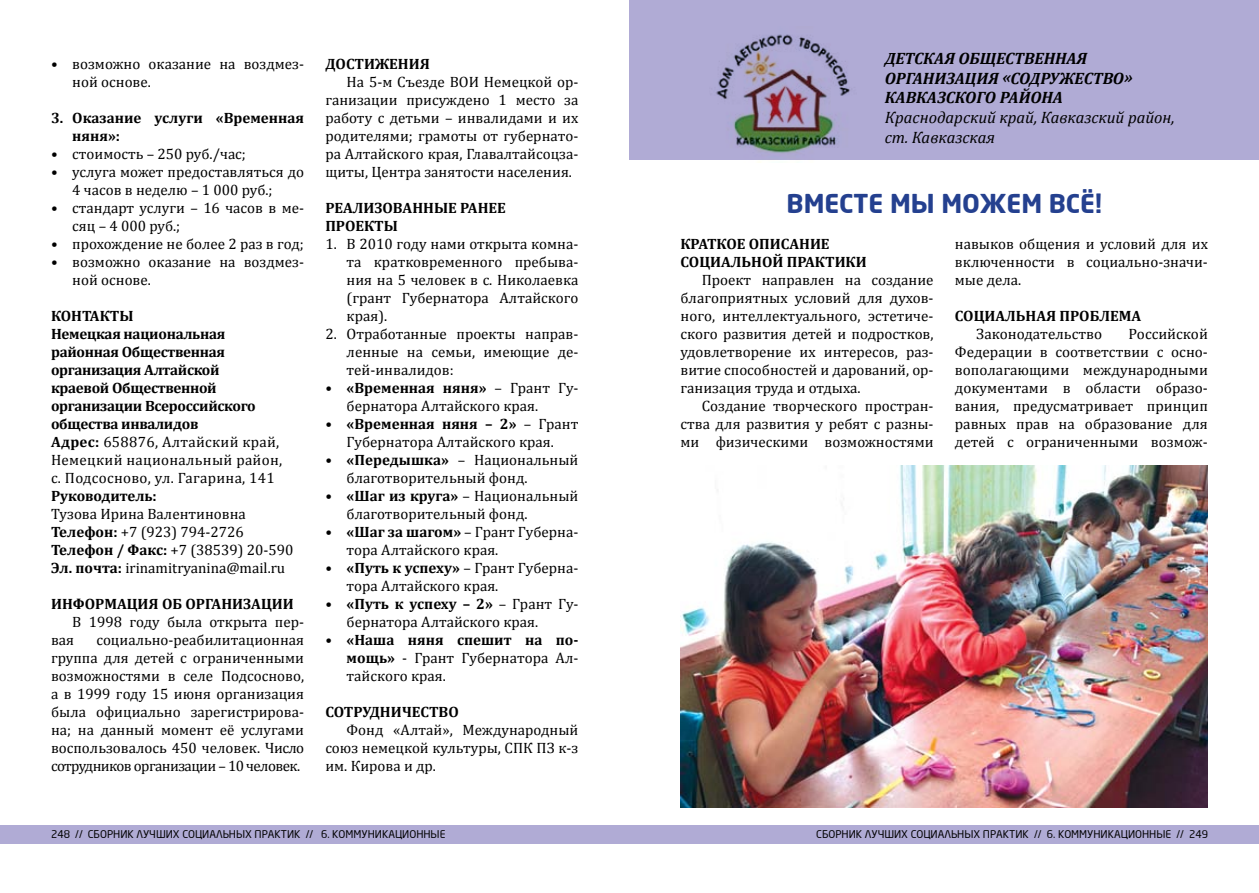
<style>
.page{position:relative;width:1259px;height:893px;background:#fff}
.page>*{position:absolute;margin:0;border:0;box-sizing:border-box;transform-origin:0 0}
.t1{font:700 25.5px "Neo Sans Pro";color:#24408f}
.t2{font:italic 700 16.5px/19.8px "Cambria";color:#000}
.t3{font:italic 16.5px/19.8px "Cambria";color:#000}
.t4{font:15px/18px "Cambria";color:#000}
.t5{font:700 15px/18px "Cambria";letter-spacing:-.02em;color:#000}
.t6{font:700 15px/18px "Cambria";color:#000}
.t7{font:10.5px "Neo Sans Pro";color:#000}
.s1{font-weight:400}
.s2{font-weight:700}
</style>
<div class="page">
<div style="left:0;top:825px;width:629px;height:18px;background:#b0abd5"></div>
<div style="left:629px;top:825px;width:630px;height:18px;background:#b0abd5"></div>
<img style="left:680px;top:465px;width:528px;height:342px">
<div style="left:629px;top:0;width:630px;height:159px;background:#b0abd5"></div>
<img style="left:709px;top:34px;width:150px;height:126px">
<p class="t4" style="left:72px;top:55px;width:233px;text-indent:-21px">• возможно оказание на воздмез&shy;ной основе.</p>
<p class="t6" style="left:72px;top:108px;width:233px;text-indent:-21px">3. Оказание услуги «Временная няня»:</p>
<p class="t4" style="left:51px;top:145px;width:196px">• стоимость – 250 руб./час;</p>
<p class="t4" style="left:72px;top:163px;width:233px;text-indent:-21px">• услуга может предоставляться до<br>4 часов в неделю – 1 000 руб.;</p>
<p class="t4" style="left:72px;top:199px;width:233px;text-indent:-21px">• стандарт услуги – 16 часов в ме&shy;сяц – 4 000 руб.;</p>
<p class="t4" style="left:51px;top:235px;width:254px">• прохождение не более 2 раз в год;</p>
<p class="t4" style="left:72px;top:253px;width:233px;text-indent:-21px">• возможно оказание на воздмез&shy;ной основе.</p>
<p class="t5" style="left:51px;top:306px;width:233px">Контакты<br>Немецкая национальная районная Общественная организация Алтайской<br>краевой Общественной организации Всероссийского общества инвалидов<br>Адрес: <span class="s1">658876, Алтайский край,<br>Немецкий национальный район, с. Подсосново, ул. Гагарина, 141</span></p>
<p class="t6" style="left:51px;top:486px;width:107px">Руководитель:</p>
<p class="t4" style="left:51px;top:505px;width:244px">Тузова Ирина Валентиновна<br><span class="s2">Телефон:</span> +7 (923) 794-2726<br><span class="s2">Телефон / Факс:</span> +7 (38539) 20-590<br><span class="s2">Эл. почта:</span> irinamitryanina@mail.ru</p>
<p class="t6" style="left:51px;top:594px;width:244px">Информация об организации</p>
<p class="t4" style="left:51px;top:613px;width:254px;text-indent:21px">В 1998 году была открыта пер&shy;вая</p>
<p class="t4" style="left:51px;top:631px;width:255px;text-align:justify;text-indent:45px">социально-реабилитационная группа для детей с ограниченными возможностями в селе Подсосново, а в 1999 году 15 июня организация была официально зарегистрирова&shy;на; на данный момент её услугами воспользовалось 450 человек. Число сотрудников организации – 10 человек.</p>
<p class="t6" style="left:325px;top:54px;width:106px">Достижения</p>
<p class="t4" style="left:325px;top:73px;width:255px;text-align:justify;text-indent:21px">На 5-м Съезде ВОИ Немецкой ор&shy;ганизации присуждено 1 место за работу с детьми – инвалидами и их родителями; грамоты от губернато&shy;ра Алтайского края, Главалтайсоцза&shy;щиты, Центра занятости населения.</p>
<p class="t6" style="left:325px;top:198px;width:182px">Реализованные ранее проекты</p>
<p class="t4" style="left:347px;top:235px;width:233px;text-align:justify;text-indent:-21px">1. В 2010 году нами открыта комна&shy;та кратковременного пребыва&shy;ния на 5 человек в с. Николаевка (грант Губернатора Алтайского края).</p>
<p class="t4" style="left:347px;top:325px;width:233px;text-align:justify;text-indent:-21px">2. Отработанные проекты направ&shy;ленные на семьи, имеющие де&shy;тей-инвалидов:</p>
<p class="t4" style="left:347px;top:379px;width:233px;text-indent:-21px"><span class="s2">• «Временная няня»</span> – Грант Гу&shy;бернатора Алтайского края.</p>
<p class="t4" style="left:325px;top:415px;width:254px;text-align:center"><span class="s2">• «Временная няня – 2»</span> – Грант<br>Губернатора Алтайского края.</p>
<p class="t4" style="left:347px;top:451px;width:233px;text-indent:-21px"><span class="s2">• «Передышка»</span> – Национальный благотворительный фонд.</p>
<p class="t4" style="left:347px;top:487px;width:233px;text-indent:-21px"><span class="s2">• «Шаг из круга»</span> – Национальный благотворительный фонд.</p>
<p class="t4" style="left:347px;top:523px;width:233px;text-indent:-21px"><span class="s2">• «Шаг за шагом»</span> – Грант Губерна&shy;тора Алтайского края.</p>
<p class="t4" style="left:347px;top:559px;width:233px;text-indent:-21px"><span class="s2">• «Путь к успеху»</span> – Грант Губерна&shy;тора Алтайского края.</p>
<p class="t4" style="left:347px;top:595px;width:233px;text-indent:-21px"><span class="s2">• «Путь к успеху – 2»</span> – Грант Гу&shy;бернатора Алтайского края.</p>
<p class="t4" style="left:347px;top:631px;width:233px;text-align:justify;text-indent:-21px"><span class="s2">• «Наша няня спешит на по&shy;мощь»</span> - Грант Губернатора Ал&shy;тайского края.</p>
<p class="t6" style="left:325px;top:702px;width:135px">Сотрудничество</p>
<p class="t4" style="left:325px;top:721px;width:254px;text-align:justify;text-indent:21px">Фонд «Алтай», Международный союз немецкой культуры, СПК ПЗ к-з им. Кирова и др.</p>
<p class="t2" style="left:884px;top:48px;width:249px">Детская общественная организация «Содружество »<br>Кав</p>
<p class="t2" style="left:916px;top:87px;width:148px">казского района</p>
<p class="t3" style="left:884px;top:107px;width:292px">Краснодарский край, Кавказский район, ст. Кавказская</p>
<h1 class="t1" style="left:786px;top:187px;width:17px">ВМЕСТЕ</h1>
<h1 class="t1" style="left:890px;top:187px;width:72px">МЫ МОЖЕМ</h1>
<h1 class="t1" style="left:1049px;top:187px;width:55px">ВСЁ!</h1>
<p class="t6" style="left:680px;top:234px;width:188px">Краткое описание социальной практики</p>
<p class="t4" style="left:680px;top:271px;width:255px;text-align:justify;text-indent:21px">Проект направлен на создание благоприятных условий для духов&shy;ного, интеллектуального, эстетиче&shy;ского развития детей и подростков, удовлетворение их интересов, раз&shy;витие способностей и дарований, ор&shy;ганизация труда и отдыха.</p>
<p class="t4" style="left:680px;top:397px;width:255px;text-align:justify;text-indent:21px">Создание творческого простран&shy;ства для развития у ребят с разны&shy;ми физическими возможностями</p>
<p class="t4" style="left:955px;top:235px;width:255px;text-align:justify">навыков общения и условий для их включенности в социально-значи&shy;мые дела.</p>
<p class="t6" style="left:955px;top:306px;width:188px">социальная проблема</p>
<p class="t4" style="left:976px;top:325px;width:127px">Законодательство</p>
<p class="t4" style="left:955px;top:325px;width:255px;text-align:justify;text-indent:174px">Российской Федерации в соответствии с осно&shy;вополагающими международными документами в области образо&shy;вания, предусматривает принцип равных прав на образование для детей с ограниченными возмож-</p>
<p class="t7" style="left:51px;top:828px;width:51px">248 // Сборник</p>
<p class="t7" style="left:136px;top:828px;width:9px">лучших</p>
<p class="t7" style="left:182px;top:828px;width:8px">социальных</p>
<p class="t7" style="left:254px;top:828px;width:8px">практик</p>
<p class="t7" style="left:306px;top:828px;width:35px">// 6. коммуникационные</p>
<p class="t7" style="left:816px;top:828px;width:14px">Сборник</p>
<p class="t7" style="left:865px;top:828px;width:9px">лучших</p>
<p class="t7" style="left:910px;top:828px;width:8px">социальных</p>
<p class="t7" style="left:983px;top:828px;width:8px">практик</p>
<p class="t7" style="left:1034px;top:828px;width:32px">// 6. коммуникационные</p>
<p class="t7" style="left:1176px;top:828px;width:33px">// 249</p>
</div>
